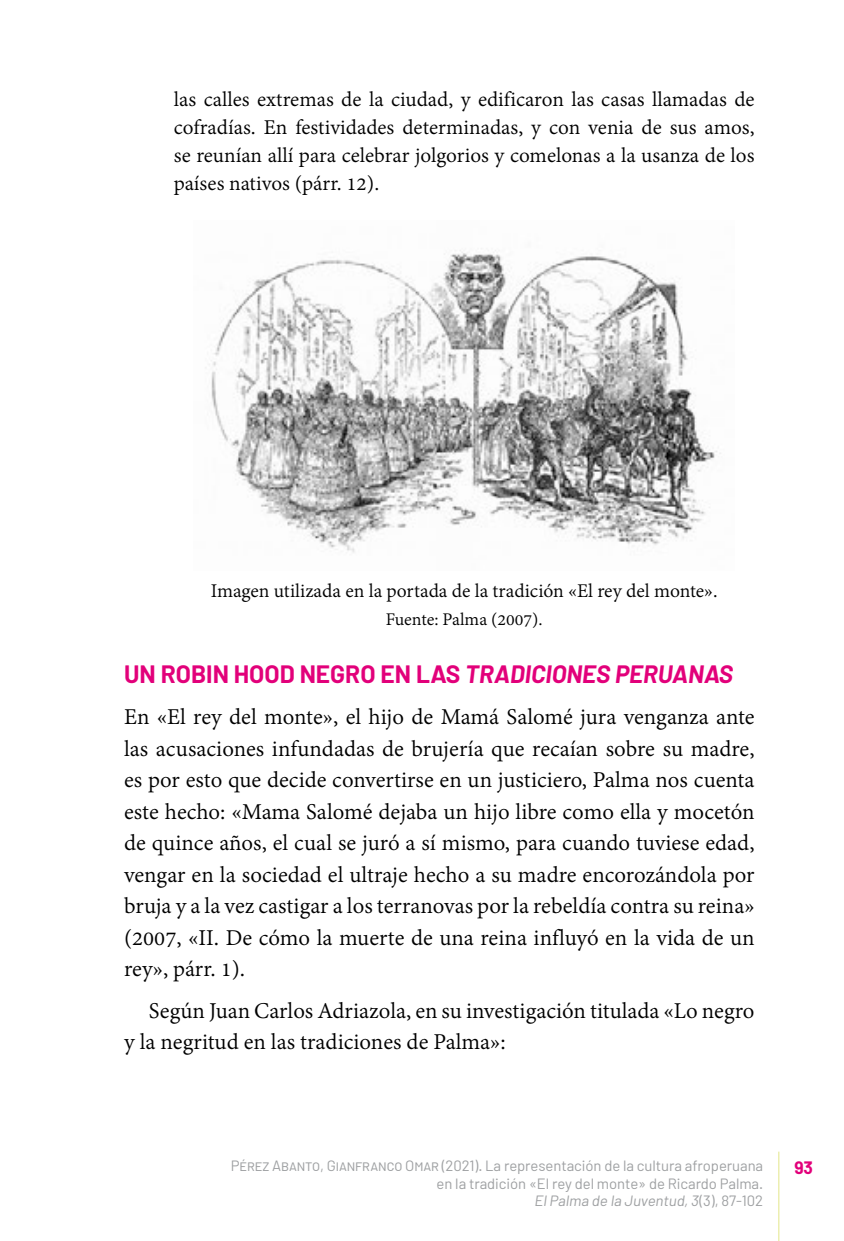
<style>
.page{position:relative;width:844px;height:1241px;background:#fff}
.page>*{position:absolute;margin:0;border:0;box-sizing:border-box;transform-origin:0 0}
.t1{font:24.5px/31.5px "Adobe Devanagari";color:#000;text-align:justify}
.t2{font:700 24.5px "Barlow";color:#e2007a}
.t3{font:22.75px/28px "Adobe Devanagari";color:#000;text-align:justify}
.t4{font:21px "Adobe Devanagari";color:#000}
.t5{font:19.25px "Adobe Devanagari";color:#000}
.t6{font:700 17.5px "Barlow";color:#e2007a}
.t7{font:14.88px/17.5px "Barlow";letter-spacing:-.005em;color:#9ea0a2;text-align:right}
.s1{font-style:italic}
</style>
<div class="page">
<hr style="left:778px;top:1151px;width:1px;height:89px;background:#eaeca5">
<img style="left:205px;top:250px;width:516px;height:303px">
<p class="t3" style="left:174px;top:87px;width:582px">las calles extremas de la ciudad, y edificaron las casas llamadas de cofradías. En festividades determinadas, y con venia de sus amos, se reunían allí para celebrar jolgorios y comelonas a la usanza de los países nativos (párr. 12).</p>
<p class="t4" style="left:211px;top:579px;width:508px">Imagen utilizada en la portada de la tradición «El rey del monte».</p>
<p class="t5" style="left:385px;top:608px;width:158px">Fuente: Palma (2007).</p>
<p class="t2" style="left:124px;top:655px;width:610px">UN ROBIN HOOD NEGRO EN LAS <span class="s1">TRADICIONES PERUANAS</span></p>
<p class="t1" style="left:124px;top:703px;width:632px">En «El rey del monte», el hijo de Mamá Salomé jura venganza ante las acusaciones infundadas de brujería que recaían sobre su madre, es por esto que decide convertirse en un justiciero, Palma nos cuenta este hecho: «Mama Salomé dejaba un hijo libre como ella y mocetón de quince años, el cual se juró a sí mismo, para cuando tuviese edad, vengar en la sociedad el ultraje hecho a su madre encorozándola por bruja y a la vez castigar a los terranovas por la rebeldía contra su reina» (2007, «II. De cómo la muerte de una reina influyó en la vida de un rey», párr. 1).</p>
<p class="t1" style="left:124px;top:996px;width:631px;text-indent:25px">Según Juan Carlos Adriazola, en su investigación titulada «Lo negro y la negritud en las tradiciones de Palma»:</p>
<p class="t7" style="left:231px;top:1156px;width:533px">Pérez Abanto, Gianfranco Omar (2021). La representación de la cultura afroperuana</p>
<p class="t6" style="left:794px;top:1154px;width:20px">93</p>
<p class="t7" style="left:436px;top:1173px;width:328px">en la tradición «El rey del monte» de Ricardo Palma.<br>ElPalma de la Juventud,3( 3 ), 8 7- 1 0 2</p>
</div>
